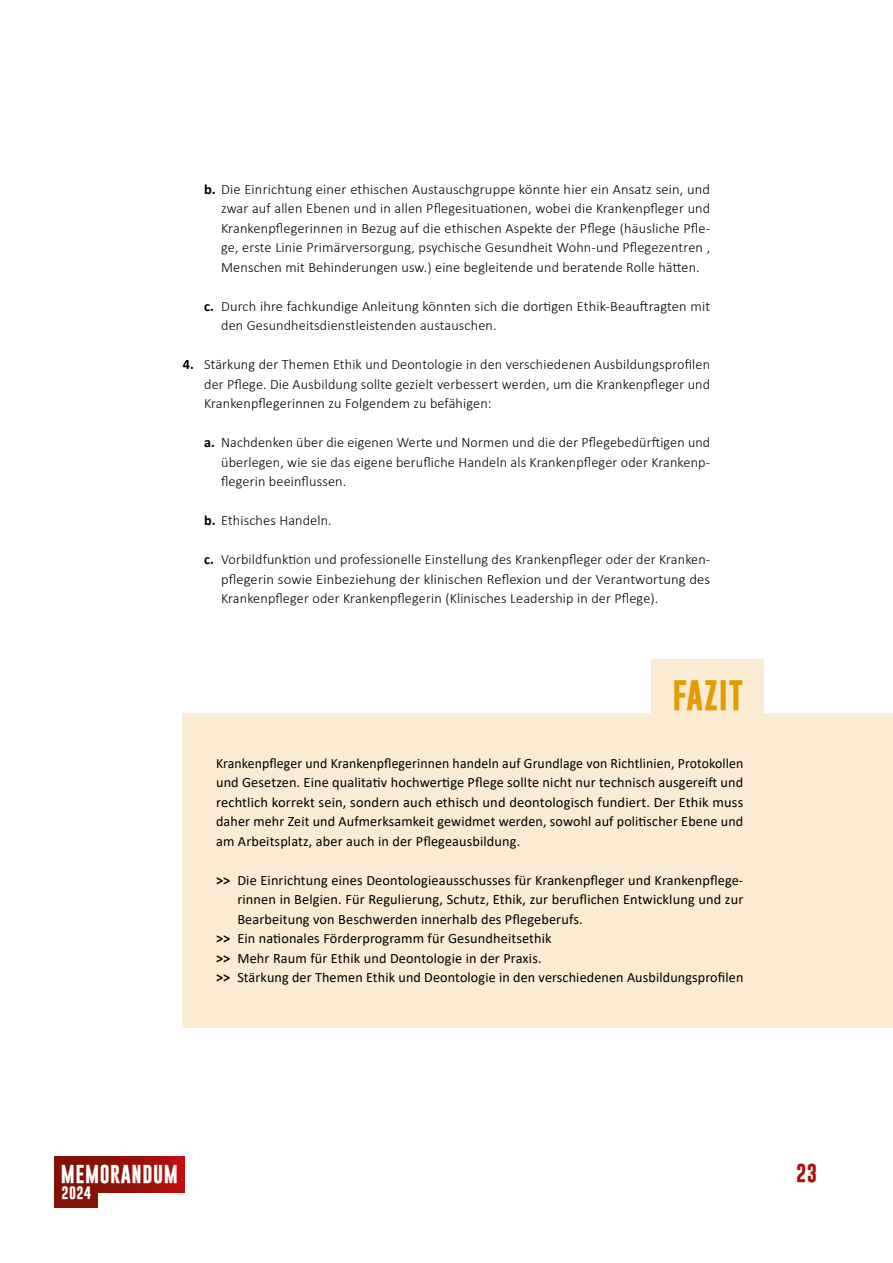
<style>
.page{position:relative;width:893px;height:1263px;background:#fff}
.page>*{position:absolute;margin:0;border:0;box-sizing:border-box;transform-origin:0 0}
.t1{font:700 30.75px "Gobold";letter-spacing:.03em;color:#e49b00}
.t2{font:700 18.75px "Gobold";letter-spacing:.03em;color:#fff}
.t3{font:700 18.75px "Gobold";color:#ae0f0a}
.t4{font:300 14.25px/19.5px "Calibri";letter-spacing:.01em;color:#000;text-align:justify}
.t5{font:14.25px/19.5px "Calibri";letter-spacing:.01em;color:#000;text-align:justify}
.t6{font:700 13.05px "Gobold";color:#fff}
.s1{font-weight:700}
</style>
<div class="page">
<svg style="left:54px;top:1156px;width:131px;height:51px"></svg>
<div style="left:98px;top:1193px;width:93px;height:27px;background:#fff"></div>
<div style="left:183px;top:714px;width:710px;height:314px;background:#fbebd2"></div>
<div style="left:651px;top:659px;width:113px;height:74px;background:#fbebd2"></div>
<p class="t4" style="left:221px;top:178px;width:491px;text-indent:-17px"><span class="s1">b.</span> Die Einrichtung einer ethischen Austauschgruppe könnte hier ein Ansatz sein, und zwar auf allen Ebenen und in allen Pflegesituationen, wobei die Krankenpfleger und Krankenpflegerinnen in Bezug auf die ethischen Aspekte der Pflege (häusliche Pfle&shy;ge, erste Linie Primärversorgung, psychische Gesundheit Wohn-und Pflegezentren , Menschen mit Behinderungen usw.) eine begleitende und beratende Rolle hätten.</p>
<p class="t4" style="left:221px;top:295px;width:490px;text-indent:-17px"><span class="s1">c.</span> Durch ihre fachkundige Anleitung könnten sich die dortigen Ethik-Beauftragten mit den Gesundheitsdienstleistenden austauschen.</p>
<p class="t4" style="left:204px;top:354px;width:508px;text-indent:-21px"><span class="s1">4.</span> Stärkung der Themen Ethik und Deontologie in den verschiedenen Ausbildungsprofilen der Pflege. Die Ausbildung sollte gezielt verbessert werden, um die Krankenpfleger und Krankenpflegerinnen zu Folgendem zu befähigen:</p>
<p class="t4" style="left:221px;top:432px;width:491px;text-indent:-17px"><span class="s1">a.</span> Nachdenken über die eigenen Werte und Normen und die der Pflegebedürftigen und überlegen, wie sie das eigene berufliche Handeln als Krankenpfleger oder Krankenp&shy;flegerin beeinflussen.</p>
<p class="t4" style="left:204px;top:510px;width:129px"><span class="s1">b.</span> Ethisches Handeln.</p>
<p class="t4" style="left:221px;top:549px;width:491px;text-indent:-17px"><span class="s1">c.</span> Vorbildfunktion und professionelle Einstellung des Krankenpfleger oder der Kranken&shy;pflegerin sowie Einbeziehung der klinischen Reflexion und der Verantwortung des Krankenpfleger oder Krankenpflegerin (Klinisches Leadership in der Pflege).</p>
<h1 class="t1" style="left:673px;top:675px;width:72px">FAZIT</h1>
<p class="t5" style="left:216px;top:753px;width:529px">Krankenpfleger und Krankenpflegerinnen handeln auf Grundlage von Richtlinien, Protokollen und Gesetzen. Eine qualitativ hochwertige Pflege sollte nicht nur technisch ausgereift und rechtlich korrekt sein, sondern auch ethisch und deontologisch fundiert. Der Ethik muss daher mehr Zeit und Aufmerksamkeit gewidmet werden, sowohl auf politischer Ebene und am Arbeitsplatz, aber auch in der Pflegeausbildung.</p>
<p class="t5" style="left:216px;top:870px;width:529px"><span class="s1">&gt;&gt;</span> Die Einrichtung eines Deontologieausschusses für Krankenpfleger und Krankenpflege-</p>
<p class="t5" style="left:237px;top:889px;width:507px">rinnen in Belgien. Für Regulierung, Schutz, Ethik, zur beruflichen Entwicklung und zur</p>
<p class="t5" style="left:237px;top:909px;width:347px">Bearbeitung von Beschwerden innerhalb des Pflegeberufs.</p>
<p class="t5" style="left:216px;top:928px;width:337px"><span class="s1">&gt;&gt;</span> Ein nationales Förderprogramm für Gesundheitsethik</p>
<p class="t5" style="left:216px;top:948px;width:327px"><span class="s1">&gt;&gt;</span> Mehr Raum für Ethik und Deontologie in der Praxis.</p>
<p class="t5" style="left:216px;top:967px;width:529px"><span class="s1">&gt;&gt;</span> Stärkung der Themen Ethik und Deontologie in den verschiedenen Ausbildungsprofilen</p>
<h2 class="t2" style="left:61px;top:1162px;width:118px">MEMORANDUM</h2>
<h2 class="t3" style="left:796px;top:1160px;width:23px">23</h2>
<p class="t6" style="left:62px;top:1184px;width:31px">2024</p>
</div>
